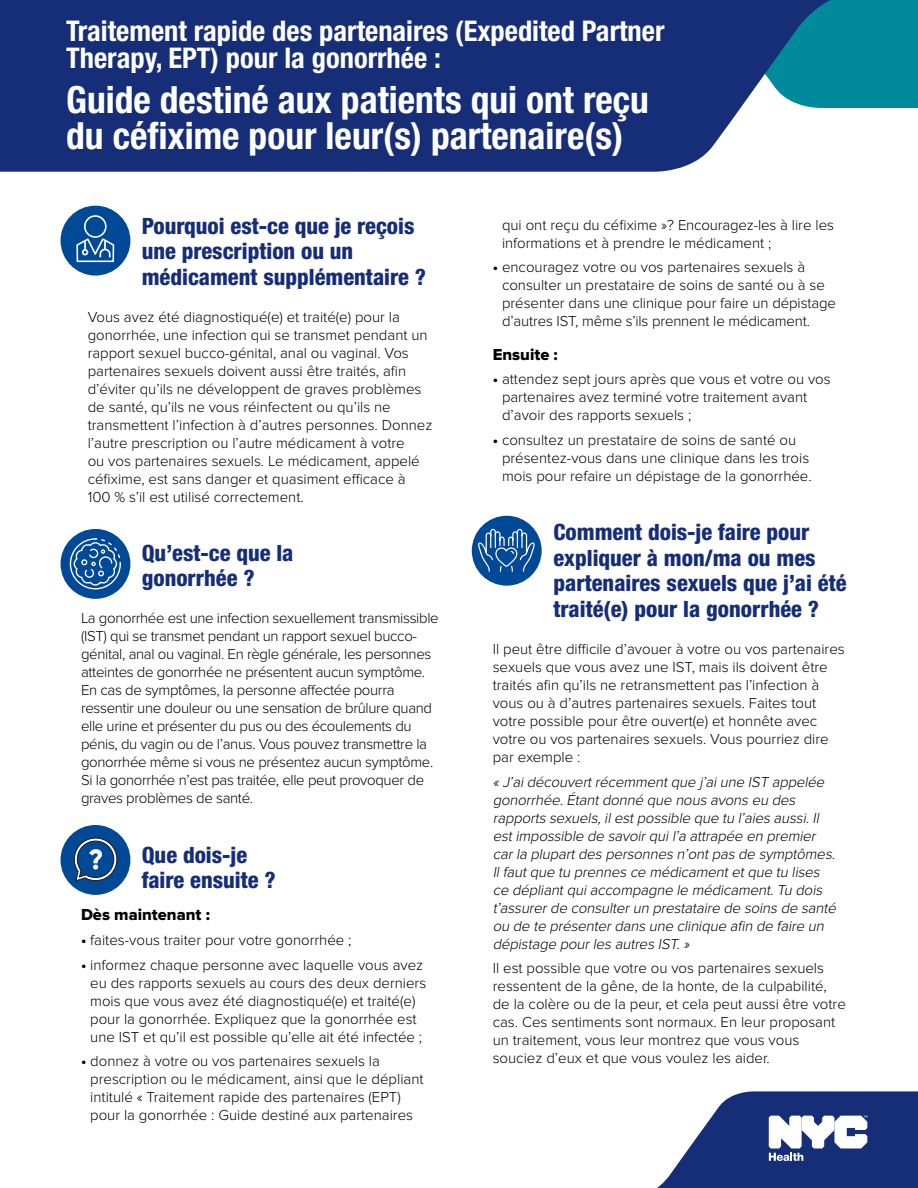
<style>
.page{position:relative;width:918px;height:1188px;background:#fff}
.page>*{position:absolute;margin:0;border:0;box-sizing:border-box;transform-origin:0 0}
.t1{font:700 condensed 37.5px/36px "Helvetica Neue LT Std";color:#fff}
.t2{font:700 condensed 28.5px/27px "Helvetica Neue LT Std";color:#fff}
.t3{font:800 condensed 22.5px/25.5px "Helvetica Neue LT Std";color:#162e78}
.t4{font:16.5px "Proxima Nova Extrabld";color:#000}
.t5{font:300 15px/18px "Proxima Nova";color:#000}
.t6{font:300 15px/18px "Proxima Nova";letter-spacing:-.02em;color:#000}
.t7{font:italic 300 15px/18px "Proxima Nova";color:#000}
.s1{font-weight:700}
</style>
<div class="page">
<svg style="left:910px;top:0;width:8px;height:108px"></svg>
<svg style="left:0;top:0;width:910px;height:172px;background:#284786"></svg>
<svg style="left:657px;top:1091px;width:261px;height:97px"></svg>
<div style="left:61px;top:529px;width:69px;height:70px;background:#004997;border-radius:50%"></div>
<div style="left:61px;top:206px;width:69px;height:70px;background:#004997;border-radius:50%"></div>
<div style="left:61px;top:825px;width:69px;height:70px;background:#004997;border-radius:50%"></div>
<svg style="left:70px;top:538px;width:51px;height:51px"></svg>
<svg style="left:76px;top:215px;width:38px;height:47px"></svg>
<svg style="left:73px;top:837px;width:45px;height:45px"></svg>
<div style="left:472px;top:516px;width:70px;height:70px;background:#004997;border-radius:50%"></div>
<svg style="left:478px;top:528px;width:57px;height:44px"></svg>
<h2 class="t2" style="left:66px;top:17px;width:600px">Traitement rapide des partenaires (Expedited Partner<br>Therapy, EPT) pour la gonorrhée :</h2>
<h1 class="t1" style="left:66px;top:81px;width:584px">Guide destiné aux patients qui ont reçu du céfixime pour leur(s) partenaire(s)</h1>
<h3 class="t3" style="left:142px;top:213px;width:286px">Pourquoi est-ce que je reçois une prescription ou un médicament supplémentaire ?</h3>
<p class="t5" style="left:88px;top:308px;width:346px">Vous avez été diagnostiqué(e) et traité(e) pour la gonorrhée, une infection qui se transmet pendant un rapport sexuel bucco-génital, anal ou vaginal. Vos partenaires sexuels doivent aussi être traités, afin d’éviter qu’ils ne développent de graves problèmes de santé, qu’ils ne vous réinfectent ou qu’ils ne transmettent l’infection à d’autres personnes. Donnez l’autre prescription ou l’autre médicament à votre<br>ou vos partenaires sexuels. Le médicament, appelé céfixime, est sans danger et quasiment efficace à<br>100 % s’il est utilisé correctement.</p>
<h3 class="t3" style="left:142px;top:540px;width:153px">Qu’est-ce que la gonorrhée ?</h3>
<p class="t6" style="left:81px;top:610px;width:359px">La gonorrhée est une infection sexuellement transmissible (IST) qui se transmet pendant un rapport sexuel bucco&shy;génital, anal ou vaginal. En règle générale, les personnes atteintes de gonorrhée ne présentent aucun symptôme.<br>En cas de symptômes, la personne affectée pourra ressentir une douleur ou une sensation de brûlure quand elle urine et présenter du pus ou des écoulements du pénis, du vagin ou de l’anus. Vous pouvez transmettre la gonorrhée même si vous ne présentez aucun symptôme.<br>Si la gonorrhée n’est pas traitée, elle peut provoquer de graves problèmes de santé.</p>
<h3 class="t3" style="left:142px;top:841px;width:135px">Que dois-je faire ensuite ?</h3>
<p class="t4" style="left:81px;top:907px;width:130px">Dès maintenant :</p>
<p class="t5" style="left:81px;top:931px;width:272px"><span class="s1">•</span> faites-vous traiter pour votre gonorrhée ;</p>
<p class="t5" style="left:90px;top:956px;width:338px;text-indent:-9px"><span class="s1">•</span> informez chaque personne avec laquelle vous avez eu des rapports sexuels au cours des deux derniers mois que vous avez été diagnostiqué(e) et traité(e) pour la gonorrhée. Expliquez que la gonorrhée est une IST et qu’il est possible qu’elle ait été infectée ;</p>
<p class="t5" style="left:90px;top:1052px;width:335px;text-indent:-9px"><span class="s1">•</span> donnez à votre ou vos partenaires sexuels la prescription ou le médicament, ainsi que le dépliant intitulé « Traitement rapide des partenaires (EPT) pour la gonorrhée : Guide destiné aux partenaires</p>
<p class="t5" style="left:502px;top:216px;width:334px">qui ont reçu du céfixime »? Encouragez-les à lire les informations et à prendre le médicament ;</p>
<p class="t5" style="left:502px;top:258px;width:335px;text-indent:-9px"><span class="s1">•</span> encouragez votre ou vos partenaires sexuels à consulter un prestataire de soins de santé ou à se présenter dans une clinique pour faire un dépistage d’autres IST, même s’ils prennent le médicament.</p>
<p class="t4" style="left:493px;top:347px;width:67px">Ensuite :</p>
<p class="t5" style="left:502px;top:371px;width:330px;text-indent:-9px"><span class="s1">•</span> attendez sept jours après que vous et votre ou vos partenaires avez terminé votre traitement avant d’avoir des rapports sexuels ;</p>
<p class="t5" style="left:502px;top:431px;width:311px;text-indent:-9px"><span class="s1">•</span> consultez un prestataire de soins de santé ou présentez-vous dans une clinique dans les trois mois pour refaire un dépistage de la gonorrhée.</p>
<h3 class="t3" style="left:553px;top:519px;width:295px">Comment dois-je faire pour expliquer à mon/ma ou mes partenaires sexuels que j’ai été traité(e) pour la gonorrhée ?</h3>
<p class="t5" style="left:493px;top:640px;width:353px">Il peut être difficile d’avouer à votre ou vos partenaires sexuels que vous avez une IST, mais ils doivent être traités afin qu’ils ne retransmettent pas l’infection à vous ou à d’autres partenaires sexuels. Faites tout votre possible pour être ouvert(e) et honnête avec votre ou vos partenaires sexuels. Vous pourriez dire par exemple :</p>
<p class="t7" style="left:493px;top:773px;width:348px">« J’aidécouvertrécemmentque j ’aiune IST appelée gonorrhée.Étantdonné que nous avons eu des rapports sexuels,ilestpossible que tu l’aies aussi.Il estimpossible de savoirquil’a attrapée en premier carla plupartdes personnes n’ontpas de symptômes.<br>Ilfautque tu prennes ce médicamentetque tu lises ce dépliantquiaccompagne le médicament.Tu dois t’assurerde consulterun prestataire de soins de santé ou de te présenterdans une clinique afin de faire un dépistage pourles autres IST. »</p>
<p class="t5" style="left:493px;top:959px;width:355px">Il est possible que votre ou vos partenaires sexuels ressentent de la gêne, de la honte, de la culpabilité, de la colère ou de la peur, et cela peut aussi être votre cas. Ces sentiments sont normaux. En leur proposant un traitement, vous leur montrez que vous vous souciez d’eux et que vous voulez les aider.</p>
</div>
